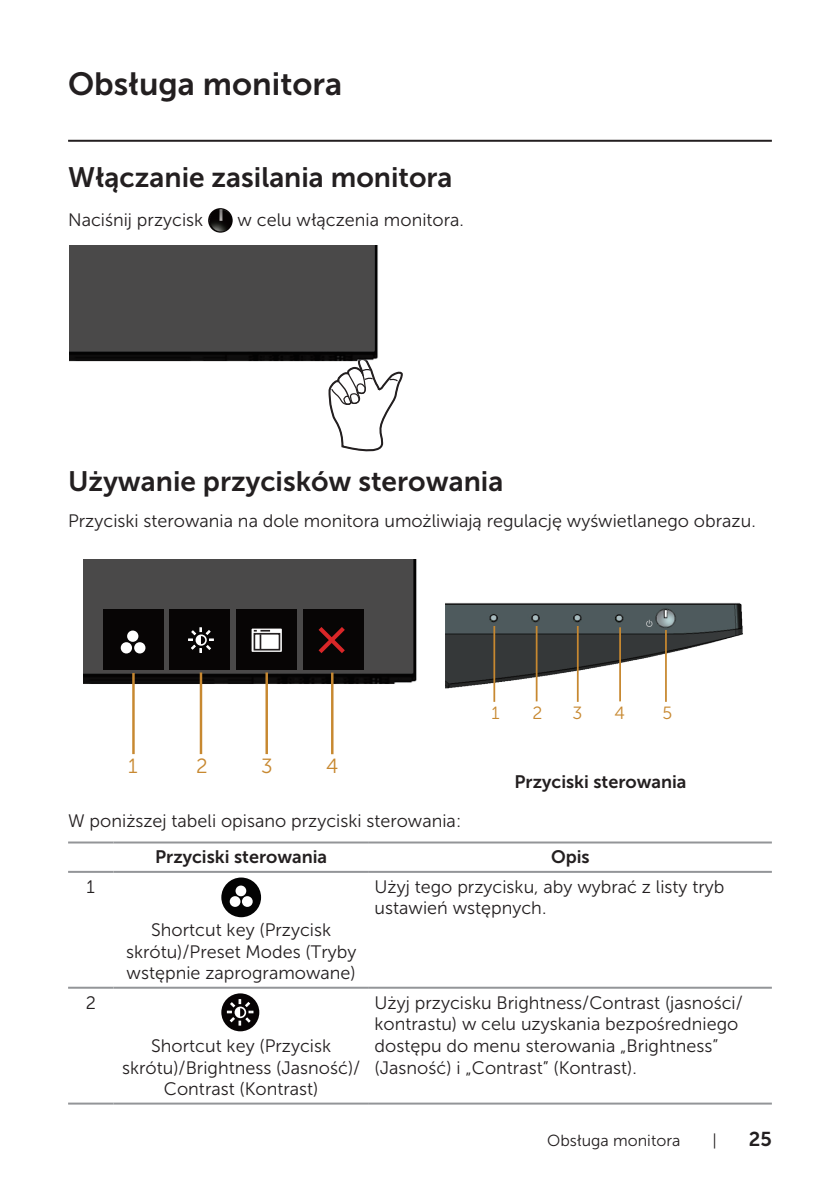
<style>
.page{position:relative;width:840px;height:1191px;background:#fff}
.page>*{position:absolute;margin:0;border:0;box-sizing:border-box;transform-origin:0 0}
.Head_1{font:32px "Museo Sans For Dell 700";color:#231f20}
.Head_2{font:28px "Museo Sans For Dell 700";color:#231f20}
.t1{font:20.4px "Museo Sans For Dell 300";color:#c78830}
.t2{font:20px "Museo Sans For Dell 700";color:#231f20}
.text{font:18px/21.6px "Museo Sans For Dell 300";color:#231f20;text-align:center}
.text-2{font:18px "Museo Sans For Dell 700";color:#231f20}
.t3{font:17.6px "Museo Sans For Dell 300";color:#c78830}
.t4{font:16px "Museo Sans For Dell 300";color:#231f20}
</style>
<div class="page">
<hr style="left:68px;top:140px;width:703px;height:2px;background:#231f20">
<img style="left:208px;top:208px;width:24px;height:25px;border-radius:12px">
<svg style="left:328px;top:363px;width:75px;height:89px"></svg>
<img style="left:69px;top:246px;width:309px;height:117px">
<div style="left:69px;top:246px;width:305px;height:105px;background:#4a4949"></div>
<img style="left:445px;top:602px;width:298px;height:89px">
<svg style="left:645px;top:619px;width:7px;height:8px"></svg>
<hr style="left:664px;top:630px;width:2px;height:72px;background:#c78830">
<hr style="left:619px;top:627px;width:1px;height:74px;background:#c78830">
<hr style="left:576px;top:626px;width:2px;height:76px;background:#c78830">
<hr style="left:535px;top:626px;width:2px;height:75px;background:#c78830">
<hr style="left:493px;top:626px;width:2px;height:76px;background:#c78830">
<img style="left:84px;top:559px;width:333px;height:127px">
<div style="left:84px;top:559px;width:329px;height:114px;background:#4a4949"></div>
<div style="left:103px;top:609px;width:60px;height:60px;background:#070505"></div>
<div style="left:169px;top:609px;width:61px;height:60px;background:#070505"></div>
<div style="left:236px;top:609px;width:60px;height:60px;background:#070505"></div>
<div style="left:303px;top:609px;width:60px;height:60px;background:#070505"></div>
<div style="left:128px;top:631px;width:9px;height:10px;background:#fff;border-radius:50%"></div>
<div style="left:127px;top:630px;width:11px;height:12px;border:2px solid #fff;border-radius:50%"></div>
<div style="left:122px;top:643px;width:9px;height:9px;background:#fff;border-radius:50%"></div>
<div style="left:121px;top:642px;width:11px;height:11px;border:2px solid #fff;border-radius:50%"></div>
<div style="left:135px;top:643px;width:9px;height:9px;background:#fff;border-radius:50%"></div>
<div style="left:134px;top:642px;width:11px;height:11px;border:2px solid #fff;border-radius:50%"></div>
<svg style="left:318px;top:627px;width:27px;height:26px"></svg>
<hr style="left:265px;top:672px;width:3px;height:82px;background:#c78830">
<hr style="left:331px;top:672px;width:2px;height:82px;background:#c78830">
<hr style="left:200px;top:672px;width:2px;height:82px;background:#c78830">
<hr style="left:132px;top:673px;width:3px;height:81px;background:#c78830">
<svg style="left:251px;top:628px;width:31px;height:24px"></svg>
<div style="left:253px;top:633px;width:27px;height:17px;border:2px solid #231f20"></div>
<svg style="left:254px;top:630px;width:16px;height:19px"></svg>
<svg style="left:188px;top:627px;width:26px;height:26px"></svg>
<hr style="left:68px;top:841px;width:45px;height:2px;background:#939598">
<hr style="left:113px;top:841px;width:256px;height:2px;background:#939598">
<hr style="left:369px;top:841px;width:402px;height:2px;background:#939598">
<hr style="left:68px;top:871px;width:45px;height:2px;background:#939598">
<hr style="left:113px;top:871px;width:256px;height:2px;background:#939598">
<hr style="left:369px;top:871px;width:402px;height:2px;background:#939598">
<hr style="left:68px;top:986px;width:45px;height:2px;background:#939598">
<hr style="left:113px;top:986px;width:256px;height:2px;background:#939598">
<hr style="left:369px;top:986px;width:402px;height:2px;background:#939598">
<hr style="left:68px;top:1102px;width:45px;height:2px;background:#939598">
<hr style="left:113px;top:1102px;width:256px;height:2px;background:#939598">
<hr style="left:369px;top:1102px;width:402px;height:2px;background:#939598">
<div style="left:221px;top:877px;width:40px;height:40px;background:#030303;border-radius:50%"></div>
<div style="left:236px;top:886px;width:9px;height:9px;background:#fff;border-radius:50%"></div>
<div style="left:235px;top:885px;width:11px;height:11px;border:2px solid #fff;border-radius:50%"></div>
<div style="left:231px;top:897px;width:8px;height:8px;background:#fff;border-radius:50%"></div>
<div style="left:229px;top:896px;width:11px;height:11px;border:2px solid #fff;border-radius:50%"></div>
<div style="left:243px;top:897px;width:8px;height:8px;background:#fff;border-radius:50%"></div>
<div style="left:242px;top:896px;width:10px;height:11px;border:2px solid #fff;border-radius:50%"></div>
<div style="left:221px;top:993px;width:38px;height:38px;background:#070304;border-radius:50%"></div>
<svg style="left:227px;top:999px;width:26px;height:26px"></svg>
<p class="Head_1" style="left:68px;top:66px;width:275px">Obsługa monitora</p>
<p class="Head_2" style="left:68px;top:162px;width:386px">Włączanie zasilania monitora</p>
<p class="text" style="left:68px;top:209px;width:137px">Naciśnij przycisk</p>
<p class="text" style="left:237px;top:209px;width:228px">w celu włączenia monitora.</p>
<p class="Head_2" style="left:68px;top:465px;width:436px">Używanie przycisków sterowania</p>
<p class="text" style="left:68px;top:510px;width:688px">Przyciski sterowania na dole monitora umożliwiają regulację wyświetlanego obrazu.</p>
<p class="t1" style="left:128px;top:755px;width:11px">1</p>
<p class="t1" style="left:196px;top:754px;width:13px">2</p>
<p class="t1" style="left:261px;top:754px;width:13px">3</p>
<p class="t1" style="left:326px;top:754px;width:14px">4</p>
<p class="t3" style="left:491px;top:704px;width:10px">1</p>
<p class="t3" style="left:532px;top:703px;width:11px">2</p>
<p class="t3" style="left:572px;top:703px;width:11px">3</p>
<p class="t3" style="left:614px;top:703px;width:12px">4</p>
<p class="t3" style="left:662px;top:703px;width:11px">5</p>
<p class="text-2" style="left:514px;top:771px;width:173px">Przyciski sterowania</p>
<p class="text" style="left:68px;top:810px;width:394px">W poniższej tabeli opisano przyciski sterowania:</p>
<p class="text-2" style="left:155px;top:847px;width:173px">Przyciski sterowania</p>
<p class="text-2" style="left:550px;top:847px;width:40px">Opis</p>
<p class="text" style="left:87px;top:876px;width:10px">1</p>
<p class="text" style="left:126px;top:919px;width:232px">Shortcut key (Przycisk skrótu)/Preset Modes (Tryby wstępnie zaprogramowane)</p>
<p class="text" style="left:374px;top:876px;width:351px;text-align:left">Użyj tego przycisku, aby wybrać z listy tryb ustawień wstępnych.</p>
<p class="text" style="left:86px;top:991px;width:12px">2</p>
<p class="text" style="left:122px;top:1035px;width:239px">Shortcut key (Przycisk skrótu)/Brightness (Jasność)/<br>Contrast (Kontrast)</p>
<p class="text" style="left:374px;top:991px;width:369px;text-align:left">Użyj przycisku Brightness/Contrast (jasności/ kontrastu) w celu uzyskania bezpośredniego dostępu do menu sterowania „Brightness” (Jasność) i „Contrast” (Kontrast).</p>
<p class="t4" style="left:547px;top:1131px;width:135px">Obsługa monitora</p>
<p class="t4" style="left:712px;top:1131px;width:6px">|</p>
<p class="t2" style="left:748px;top:1127px;width:24px">25</p>
</div>
